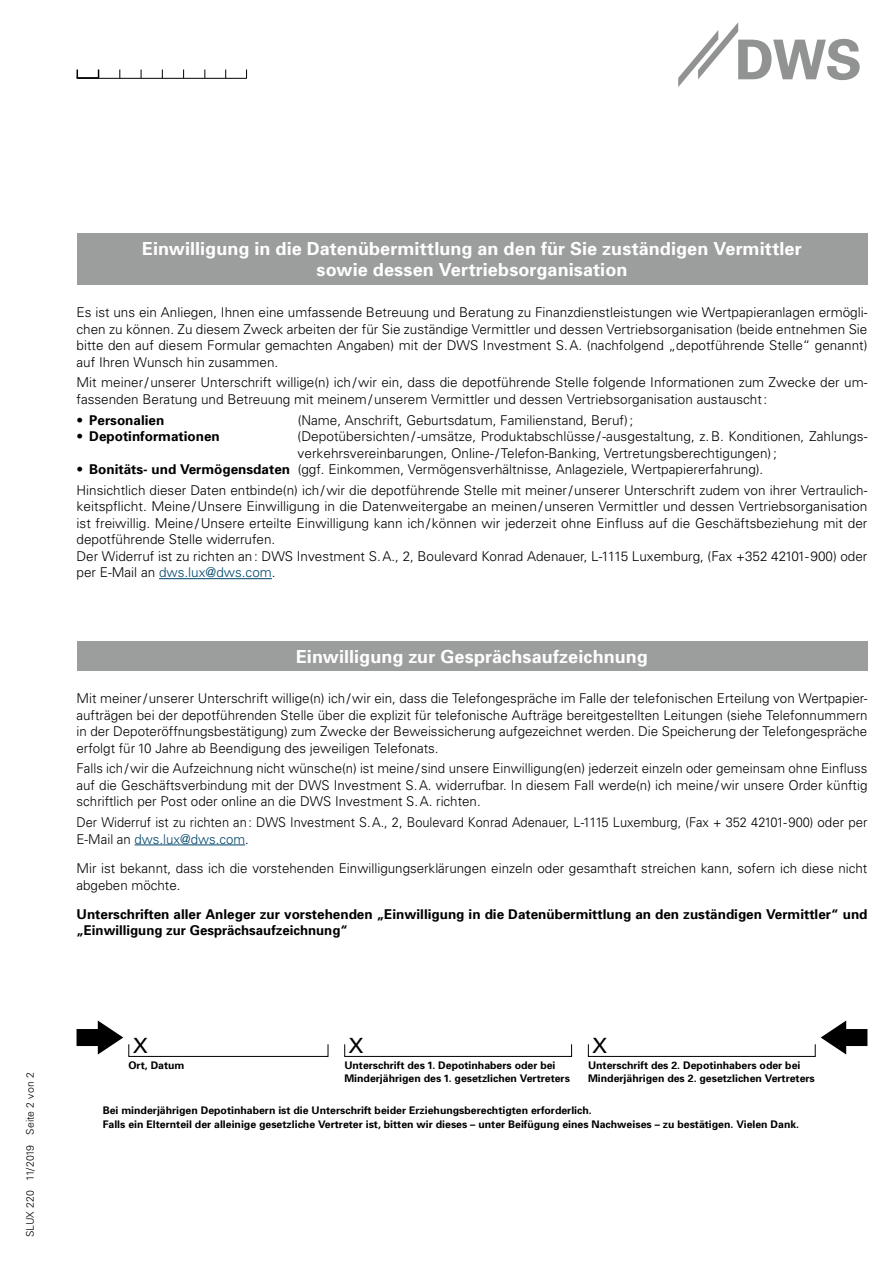
<style>
.page{position:relative;width:893px;height:1263px;background:#fff}
.page>*{position:absolute;margin:0;border:0;box-sizing:border-box;transform-origin:0 0}
.t1{font:21px "Univers";color:#000}
.t2{font:700 18px/21px "Univers";letter-spacing:.005em;color:#fff;text-align:center}
.t3{font:300 13.5px/16.5px "Univers";color:#000}
.t4{font:700 13.5px/16.5px "Univers";color:#000}
.t5{font:300 13.5px/16.5px "Univers";color:#000;scale:.95 1}
.t6{font:700 10.5px/13.5px "Univers";color:#000}
.t7{font:300 10.5px "Univers";color:#000}
.s1{font-weight:300}
.s2{font-weight:700}
.s3{color:#00476b}
</style>
<div class="page">
<svg style="left:678px;top:22px;width:182px;height:65px"></svg>
<hr style="left:159px;top:578px;width:113px;height:1px;background:#00476b">
<div style="left:77px;top:234px;width:790px;height:51px;background:#9c9d9d"></div>
<hr style="left:77px;top:78px;width:170px;height:1px;background:#000">
<hr style="left:77px;top:77px;width:22px;height:2px;background:#000">
<hr style="left:135px;top:844px;width:110px;height:1px;background:#00476b">
<div style="left:77px;top:641px;width:790px;height:30px;background:#9c9d9d"></div>
<svg style="left:77px;top:1020px;width:46px;height:34px"></svg>
<svg style="left:821px;top:1020px;width:46px;height:34px"></svg>
<div style="left:128px;top:1044px;width:200px;height:13px;border:1px solid #000"></div>
<div style="left:344px;top:1044px;width:228px;height:13px;border:1px solid #000"></div>
<div style="left:588px;top:1044px;width:227px;height:13px;border:1px solid #000"></div>
<p class="t7" style="left:24px;top:1237px;width:166px;rotate:-90deg">SLUX 220 11/2019 Seite 2 von 2</p>
<h2 class="t2" style="left:142px;top:238px;width:661px">Einwilligung in die Datenübermittlung an den für Sie zuständigen Vermittler sowie dessen Vertriebsorganisation</h2>
<p class="t3" style="left:77px;top:304px;width:792px;text-align:justify">Es ist uns ein Anliegen, Ihnen eine umfassende Betreuung und Beratung zu Finanzdienstleistungen wie Wertpapieranlagen ermögli&shy;chen zu können. Zu diesem Zweck arbeiten der für Sie zuständige Vermittler und dessen Vertriebsorganisation (beide entnehmen Sie bitte den auf diesem Formular gemachten Angaben) mit der DWS Investment S.A. (nachfolgend „depotführende Stelle“ genannt) auf Ihren Wunsch hin zusammen.</p>
<p class="t3" style="left:77px;top:374px;width:792px">Mit meiner/unserer Unterschrift willige(n) ich/wir ein, dass die depotführende Stelle folgende Informationen zum Zwecke der um&shy;fassenden Beratung und Betreuung mit meinem/unserem Vermittler und dessen Vertriebsorganisation austauscht:</p>
<p class="t4" style="left:77px;top:411px;width:89px"><span class="s1">•</span> Personalien</p>
<p class="t3" style="left:298px;top:411px;width:337px">(Name, Anschrift, Geburtsdatum, Familienstand, Beruf);</p>
<p class="t4" style="left:77px;top:428px;width:145px"><span class="s1">•</span> Depotinformationen</p>
<p class="t3" style="left:298px;top:428px;width:571px">(Depotübersichten/-umsätze, Produktabschlüsse/-ausgestaltung, z.B. Konditionen, Zahlungs&shy;verkehrsvereinbarungen, Online-/Telefon-Banking, Vertretungsberechtigungen);</p>
<p class="t3" style="left:77px;top:459px;width:792px;line-height:20.7px">• <span class="s2">Bonitäts- und Vermögensdaten</span> (ggf. Einkommen, Vermögensverhältnisse, Anlageziele, Wertpapiererfahrung).<br>Hinsichtlich dieser Daten entbinde(n) ich/wir die depotführende Stelle mit meiner/unserer Unterschrift zudem von ihrer Vertraulich-</p>
<p class="t3" style="left:77px;top:498px;width:792px">keitspflicht. Meine/Unsere Einwilligung in die Datenweitergabe an meinen/unseren Vermittler und dessen Vertriebsorganisation ist freiwillig. Meine/Unsere erteilte Einwilligung kann ich/können wir jederzeit ohne Einfluss auf die Geschäftsbeziehung mit der depotführende Stelle widerrufen.<br>Der Widerruf ist zu richten an: DWS Investment S.A., 2, Boulevard Konrad Adenauer, L-1115 Luxemburg, (Fax +352 42101-900) oder per E-Mail an <span class="s3">dws.lux@dws.com</span>.</p>
<h2 class="t2" style="left:296px;top:645px;width:353px">Einwilligung zur Gesprächsaufzeichnung</h2>
<p class="t3" style="left:77px;top:690px;width:792px;text-align:justify">Mit meiner/unserer Unterschrift willige(n) ich/wir ein, dass die Telefongespräche im Falle der telefonischen Erteilung von Wertpapier&shy;aufträgen bei der depotführenden Stelle über die explizit für telefonische Aufträge bereitgestellten Leitungen (siehe Telefonnummern in der Depoteröffnungsbestätigung) zum Zwecke der Beweissicherung aufgezeichnet werden. Die Speicherung der Telefongespräche erfolgt für 10 Jahre ab Beendigung des jeweiligen Telefonats.</p>
<p class="t3" style="left:77px;top:760px;width:792px;text-align:justify">Falls ich/wir die Aufzeichnung nicht wünsche(n) ist meine/sind unsere Einwilligung(en) jederzeit einzeln oder gemeinsam ohne Einfluss auf die Geschäftsverbindung mit der DWS Investment S.A. widerrufbar. In diesem Fall werde(n) ich meine/wir unsere Order künftig schriftlich per Post oder online an die DWS Investment S.A. richten.</p>
<p class="t5" style="left:77px;top:814px;width:834px">Der Widerruf ist zu richten an: DWS Investment S.A., 2, Boulevard Konrad Adenauer, L-1115 Luxemburg, (Fax + 352 42101-900) oder per<br>E-Mail an <span class="s3">dws.lux@dws.com</span>.</p>
<p class="t3" style="left:77px;top:860px;width:792px">Mir ist bekannt, dass ich die vorstehenden Einwilligungserklärungen einzeln oder gesamthaft streichen kann, sofern ich diese nicht abgeben möchte.</p>
<p class="t4" style="left:77px;top:905px;width:792px">Unterschriften aller Anleger zur vorstehenden „Einwilligung in die Datenübermittlung an den zuständigen Vermittler“ und „Einwilligung zur Gesprächsaufzeichnung“</p>
<h1 class="t1" style="left:133px;top:1032px;width:17px">X</h1>
<p class="t6" style="left:128px;top:1058px;width:58px">Ort, Datum</p>
<h1 class="t1" style="left:349px;top:1032px;width:17px">X</h1>
<p class="t6" style="left:344px;top:1058px;width:227px">Unterschrift des 1. Depotinhabers oder bei<br>Minderjährigen des 1. gesetzlichen Vertreters</p>
<h1 class="t1" style="left:592px;top:1032px;width:17px">X</h1>
<p class="t6" style="left:588px;top:1058px;width:228px">Unterschrift des 2. Depotinhabers oder bei<br>Minderjährigen des 2. gesetzlichen Vertreters</p>
<p class="t6" style="left:103px;top:1103px;width:698px">Bei minderjährigen Depotinhabern ist die Unterschrift beider Erziehungsberechtigten erforderlich.<br>Falls ein Elternteil der alleinige gesetzliche Vertreter ist, bitten wir dieses – unter Beifügung eines Nachweises – zu bestätigen. Vielen Dank.</p>
</div>
